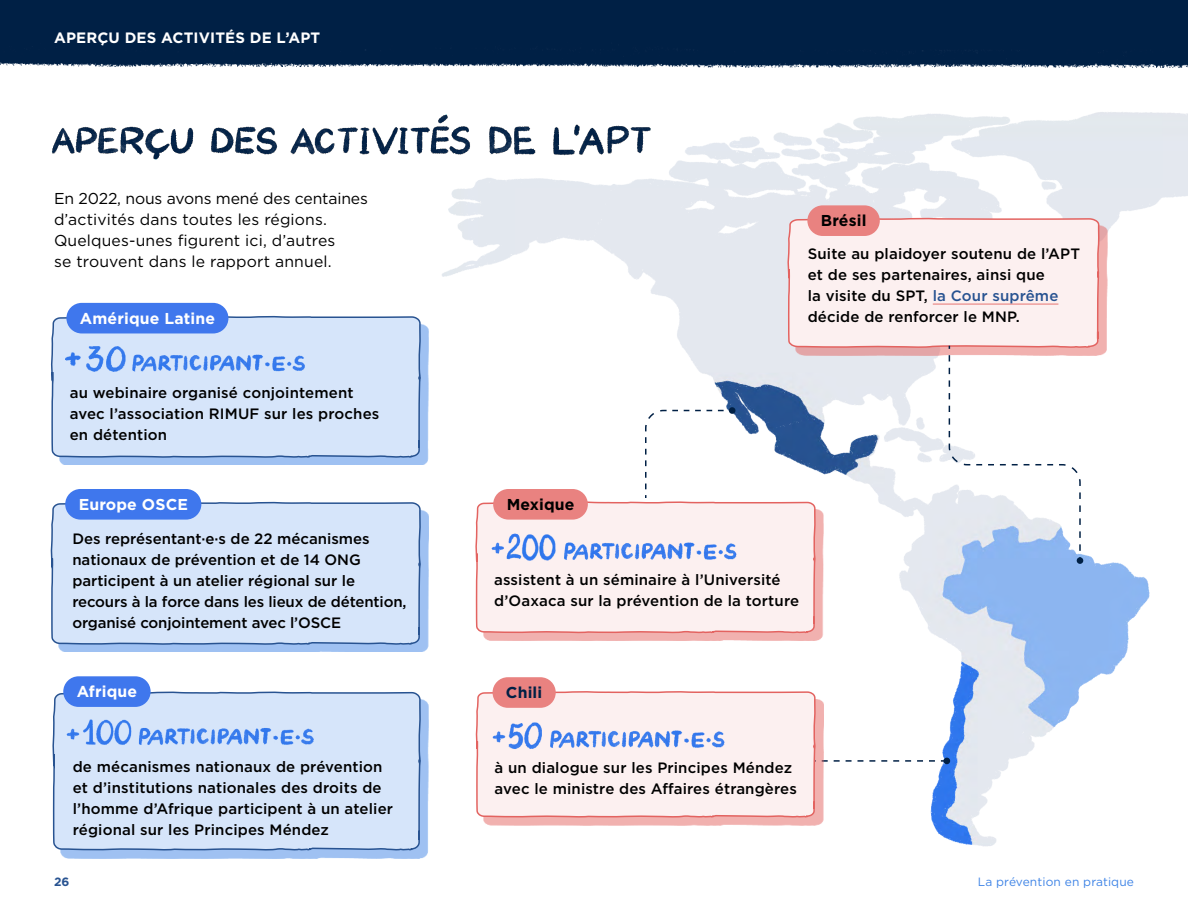
<style>
.page{position:relative;width:1188px;height:918px;background:#fff}
.page>*{position:absolute;margin:0;border:0;box-sizing:border-box;transform-origin:0 0}
.t1{font:15.75px/21px "Gotham";letter-spacing:.01em;color:#000}
.t2{font:700 15.75px "Gotham";letter-spacing:.01em;color:#fff}
.t3{font:700 15.75px "Gotham";letter-spacing:.01em;color:#000}
.t4{font:700 15.75px "Gotham";letter-spacing:.01em;color:#002045}
.t5{font:500 15px/21px "Gotham";letter-spacing:.01em;color:#000}
.t6{font:700 15px "Gotham";letter-spacing:.01em;color:#fff}
.t7{font:12px "Gotham";letter-spacing:.01em;color:#3f84e6}
.t8{font:700 12px "Gotham";color:#285391}
.s1{color:#285391}
</style>
<div class="page">
<div style="left:0;top:0;width:1188px;height:68px;background:#002045"></div>
<img style="left:442px;top:112px;width:746px;height:735px">
<div style="left:795px;top:225px;width:312px;height:131px;background:#e36360;opacity:.5"></div>
<div style="left:60px;top:699px;width:369px;height:159px;background:#9fc1f2"></div>
<div style="left:52px;top:739px;width:369px;height:112px;background:#d6e5fa"></div>
<div style="left:58px;top:509px;width:371px;height:143px;background:#9fc1f2"></div>
<svg style="left:50px;top:546px;width:371px;height:193px"></svg>
<div style="left:807px;top:205px;width:73px;height:31px;background:#e98280;border-radius:15px"></div>
<div style="left:63px;top:676px;width:88px;height:31px;background:#3f77ed;border-radius:15px"></div>
<div style="left:483px;top:509px;width:340px;height:132px;background:#f1b1af"></div>
<svg style="left:475px;top:500px;width:341px;height:134px;background:#faeaea"></svg>
<div style="left:493px;top:489px;width:95px;height:31px;background:#e98280;border-radius:15px"></div>
<img style="left:488px;top:529px;width:263px;height:41px">
<svg style="left:788px;top:218px;width:311px;height:344px"></svg>
<div style="left:1077px;top:557px;width:6px;height:7px;background:#002045;border-radius:50%"></div>
<svg style="left:644px;top:409px;width:90px;height:90px"></svg>
<div style="left:729px;top:407px;width:6px;height:7px;background:#002045;border-radius:50%"></div>
<img style="left:67px;top:711px;width:256px;height:42px">
<div style="left:483px;top:699px;width:340px;height:126px;background:#f1b1af"></div>
<svg style="left:816px;top:692px;width:134px;height:125px"></svg>
<svg style="left:475px;top:690px;width:341px;height:128px;background:#fae9e9"></svg>
<div style="left:493px;top:677px;width:63px;height:31px;background:#e98280;border-radius:15px"></div>
<div style="left:58px;top:324px;width:371px;height:141px;background:#9fc1f2"></div>
<svg style="left:51px;top:302px;width:370px;height:249px"></svg>
<div style="left:66px;top:303px;width:162px;height:30px;background:#3f77ed;border-radius:15px"></div>
<img style="left:51px;top:112px;width:648px;height:68px">
<img style="left:58px;top:330px;width:259px;height:54px">
<img style="left:488px;top:715px;width:249px;height:49px">
<p class="t6" style="left:54px;top:27px;width:268px">APERÇU DES ACTIVITÉS DE L’APT</p>
<p class="t1" style="left:54px;top:188px;width:315px">En 2022, nous avons mené des centaines d’activités dans toutes les régions.<br>Quelques-unes figurent ici, d’autres<br>se trouvent dans le rapport annuel.</p>
<p class="t2" style="left:80px;top:308px;width:137px">Amérique Latine</p>
<p class="t5" style="left:70px;top:382px;width:311px">au webinaire organisé conjointement avec l’association RIMUF sur les proches en détention</p>
<p class="t2" style="left:79px;top:494px;width:111px">Europe OSCE</p>
<p class="t5" style="left:72px;top:528px;width:336px">Des représentant·e·s de 22 mécanismes nationaux de prévention et de 14 ONG participent à un atelier régional sur le recours à la force dans les lieux de détention, organisé conjointement avec l’OSCE</p>
<p class="t2" style="left:77px;top:681px;width:62px">Afrique</p>
<p class="t5" style="left:73px;top:756px;width:322px">de mécanismes nationaux de prévention et d’institutions nationales des droits de l’homme d’Afrique participent à un atelier régional sur les Principes Méndez</p>
<p class="t3" style="left:821px;top:210px;width:47px">Brésil</p>
<p class="t5" style="left:808px;top:243px;width:274px">Suite au plaidoyer soutenu de l’APT et de ses partenaires, ainsi que<br>la visite du SPT, <span class="s1">la Cour suprême </span>décide de renforcer le MNP.</p>
<p class="t3" style="left:507px;top:494px;width:69px">Mexique</p>
<p class="t5" style="left:494px;top:569px;width:307px">assistent à un séminaire à l’Université d’Oaxaca sur la prévention de la torture</p>
<p class="t4" style="left:506px;top:682px;width:38px">Chili</p>
<p class="t5" style="left:495px;top:757px;width:304px">à un dialogue sur les Principes Méndez avec le ministre des Affaires étrangères</p>
<p class="t8" style="left:54px;top:873px;width:17px">26</p>
<p class="t7" style="left:978px;top:874px;width:158px">La prévention en pratique</p>
</div>
